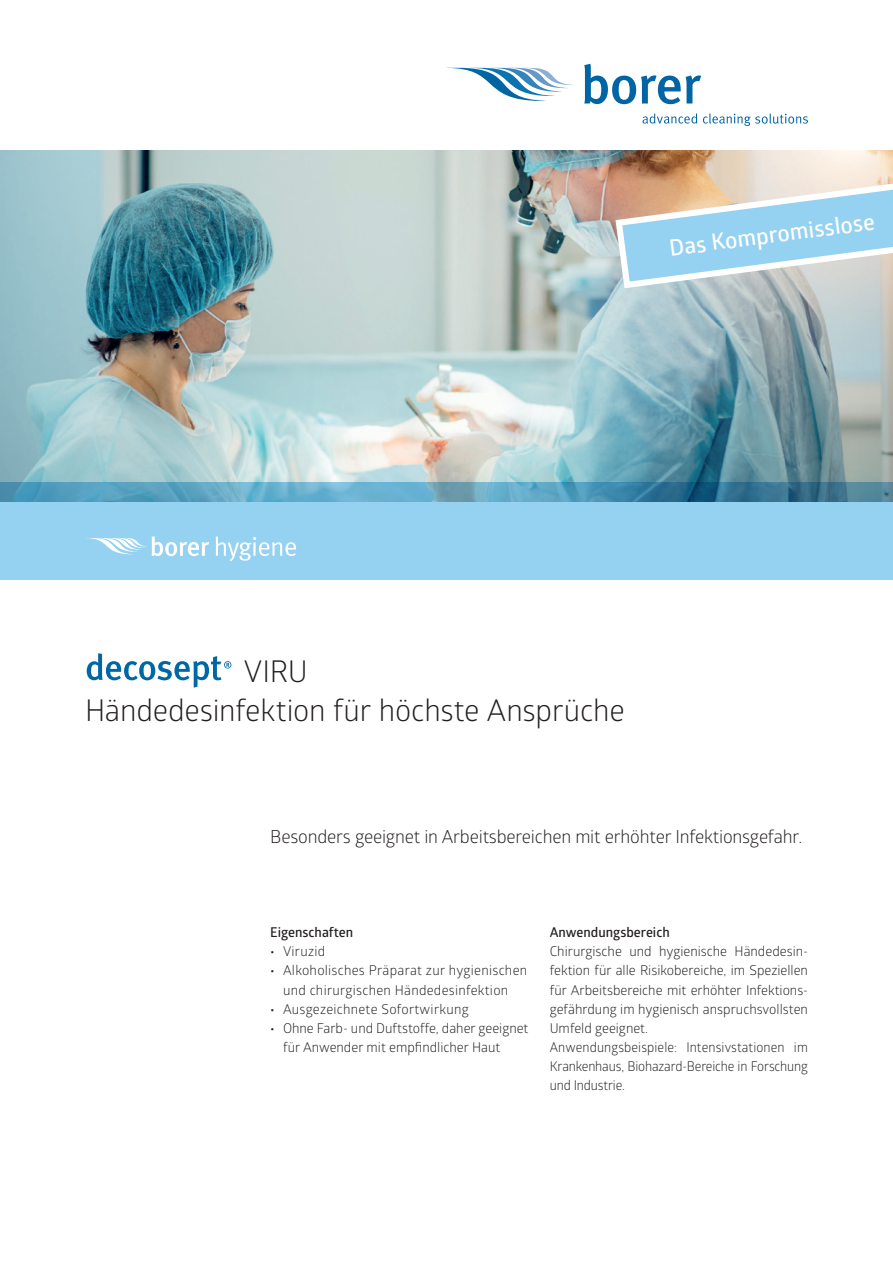
<style>
.page{position:relative;width:893px;height:1263px;background:#fff}
.page>*{position:absolute;margin:0;border:0;box-sizing:border-box;transform-origin:0 0}
.t1{font:30px/39px "Glober";letter-spacing:-.005em;color:#231f20}
.t2{font:600 22.5px "Glober";color:#fff}
.t3{font:18px "Glober";letter-spacing:-.01em;color:#231f20}
.t4{font:13.5px/19px "Glober";color:#231f20}
.t5{font:13.5px/19.2px "Glober";letter-spacing:.02em;color:#231f20;text-align:center}
.t6{font:600 13.5px "Glober";color:#231f20}
.s1{font-weight:600}
</style>
<div class="page">
<img style="left:0;top:151px;width:893px;height:331px">
<svg style="left:0;top:482px;width:893px;height:98px;background:#86c5e4"></svg>
<svg style="left:85px;top:536px;width:124px;height:20px"></svg>
<svg style="left:216px;top:536px;width:80px;height:25px"></svg>
<svg style="left:87px;top:653px;width:144px;height:35px"></svg>
<svg style="left:612px;top:177px;width:281px;height:115px;background:#bbd2da"></svg>
<svg style="left:452px;top:68px;width:121px;height:33px"></svg>
<svg style="left:584px;top:64px;width:117px;height:40px"></svg>
<svg style="left:642px;top:113px;width:166px;height:13px"></svg>
<h2 class="t2" style="left:667px;top:233px;width:208px;rotate:-8deg">Das Kompromisslose</h2>
<h1 class="t1" style="left:85px;top:650px;width:541px;text-indent:159px">VIRU<br>Händedesinfektion für höchste Ansprüche</h1>
<h3 class="t3" style="left:270px;top:824px;width:533px">Besonders geeignet in Arbeitsbereichen mit erhöhter Infektionsgefahr.</h3>
<p class="t6" style="left:270px;top:923px;width:84px">Eigenschaften</p>
<p class="t5" style="left:270px;top:941px;width:57px"><span class="s1">•</span> Viruzid</p>
<p class="t5" style="left:270px;top:960px;width:258px"><span class="s1">•</span> Alkoholisches Präparat zur hygienischen und chirurgischen Händedesinfektion</p>
<p class="t5" style="left:270px;top:999px;width:200px"><span class="s1">•</span> Ausgezeichnete Sofortwirkung</p>
<p class="t4" style="left:283px;top:1018px;width:247px;text-indent:-13px"><span class="s1">•</span> Ohne Farb- und Duftstoffe, daher geeignet für Anwender mit empfindlicher Haut</p>
<p class="t6" style="left:550px;top:923px;width:122px">Anwendungsbereich</p>
<p class="t4" style="left:550px;top:941px;width:260px">Chirurgische und hygienische Händedesin&shy;fektion für alle Risikobereiche, im Speziellen für Arbeitsbereiche mit erhöhter Infektions&shy;gefährdung im hygienisch anspruchsvollsten Umfeld geeignet.<br>Anwendungsbeispiele: Intensivstationen im Krankenhaus, Biohazard-Bereiche in Forschung und Industrie.</p>
</div>
